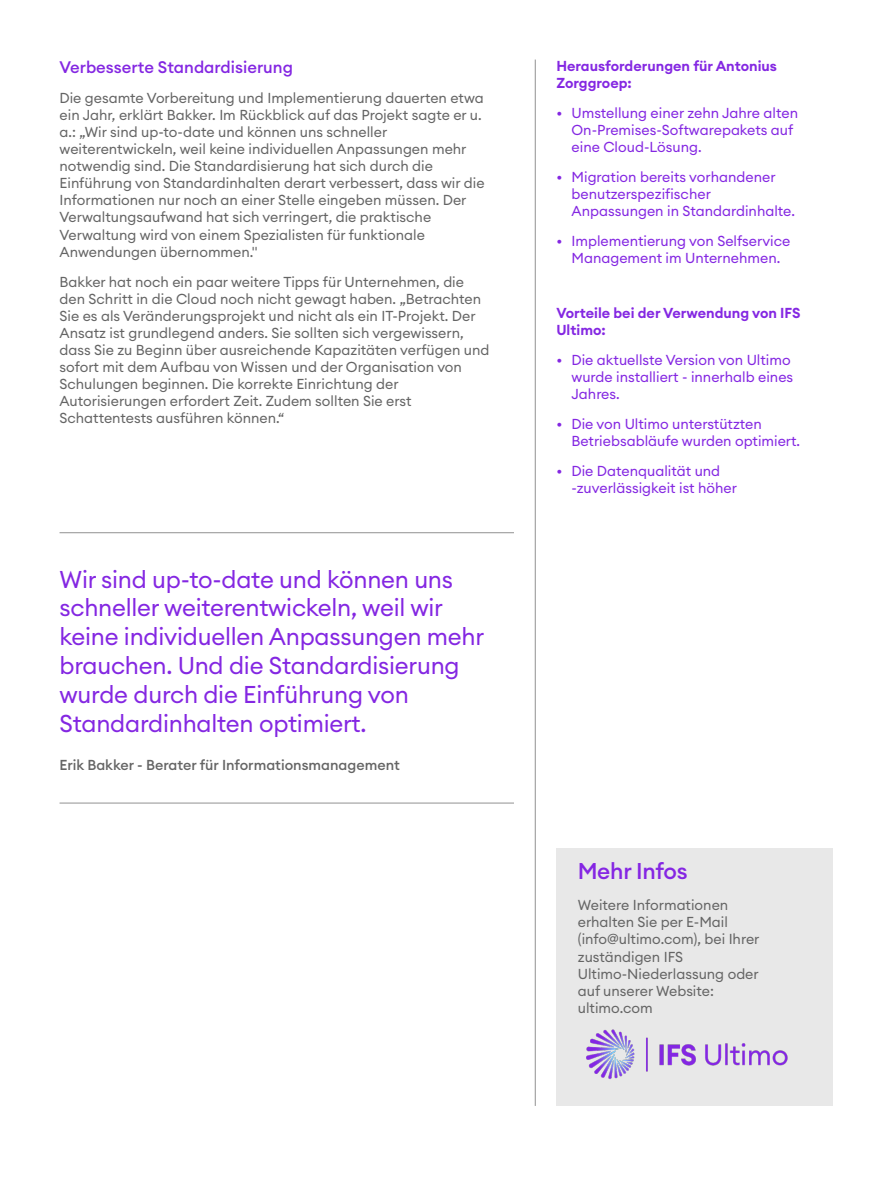
<style>
.page{position:relative;width:893px;height:1191px;background:#fff}
.page>*{position:absolute;margin:0;border:0;box-sizing:border-box;transform-origin:0 0}
.t1{font:24px/28.8px "Euclid Circular A";letter-spacing:-.01em;color:#8427e2}
.t2{font:500 22.5px "Euclid Circular A";letter-spacing:-.015em;color:#8526e3}
.t3{font:500 16.5px "Euclid Circular A";color:#8427e2}
.t4{font:14.25px/17.1px "Euclid Circular A";color:#656565}
.t5{font:14.25px/17.1px "Euclid Circular A";color:#8427e2}
.t6{font:600 14.25px/17.1px "Euclid Circular A";color:#8427e2}
.t7{font:500 14.25px "Euclid Circular A";color:#656565}
</style>
<div class="page">
<hr style="left:535px;top:60px;width:1px;height:1046px;background:#919191">
<hr style="left:60px;top:532px;width:454px;height:1px;background:#919191">
<hr style="left:60px;top:803px;width:454px;height:1px;background:#919191">
<div style="left:556px;top:848px;width:277px;height:258px;background:#e8e8e8"></div>
<img style="left:586px;top:1029px;width:202px;height:50px">
<p class="t3" style="left:60px;top:56px;width:235px">Verbesserte Standardisierung</p>
<p class="t4" style="left:60px;top:89px;width:427px">Die gesamte Vorbereitung und Implementierung dauerten etwa ein Jahr, erklärt Bakker. Im Rückblick auf das Projekt sagte er u. a.: „Wir sind up-to-date und können uns schneller weiterentwickeln, weil keine individuellen Anpassungen mehr notwendig sind. Die Standardisierung hat sich durch die Einführung von Standardinhalten derart verbessert, dass wir die Informationen nur noch an einer Stelle eingeben müssen. Der Verwaltungsaufwand hat sich verringert, die praktische Verwaltung wird von einem Spezialisten für funktionale Anwendungen übernommen."</p>
<p class="t4" style="left:60px;top:273px;width:431px">Bakker hat noch ein paar weitere Tipps für Unternehmen, die den Schritt in die Cloud noch nicht gewagt haben. „Betrachten Sie es als Veränderungsprojekt und nicht als ein IT-Projekt. Der Ansatz ist grundlegend anders. Sie sollten sich vergewissern, dass Sie zu Beginn über ausreichende Kapazitäten verfügen und sofort mit dem Aufbau von Wissen und der Organisation von Schulungen beginnen. Die korrekte Einrichtung der Autorisierungen erfordert Zeit. Zudem sollten Sie erst Schattentests ausführen können.“</p>
<h1 class="t1" style="left:60px;top:564px;width:426px">Wir sind up-to-date und können uns schneller weiterentwickeln, weil wir keine individuellen Anpassungen mehr brauchen. Und die Standardisierung wurde durch die Einführung von Standardinhalten optimiert.</h1>
<p class="t7" style="left:60px;top:755px;width:342px">Erik Bakker - Berater für Informationsmanagement</p>
<p class="t6" style="left:556px;top:58px;width:222px">Herausforderungen für Antonius<br>Zorggroep:</p>
<p class="t5" style="left:571px;top:104px;width:228px;text-indent:-15px">• Umstellung einer zehn Jahre alten<br>On-Premises-Softwarepakets auf eine Cloud-Lösung.</p>
<p class="t5" style="left:571px;top:168px;width:225px;text-indent:-15px">• Migration bereits vorhandener benutzerspezifischer<br>Anpassungen in Standardinhalte.</p>
<p class="t5" style="left:556px;top:232px;width:235px;text-align:center">• Implementierung von Selfservice<br>Management im Unternehmen.</p>
<p class="t6" style="left:556px;top:304px;width:246px">Vorteile bei der Verwendung von IFS<br>Ultimo:</p>
<p class="t5" style="left:571px;top:351px;width:223px;text-indent:-15px">• Die aktuellste Version von Ultimo wurde installiert - innerhalb eines<br>Jahres.</p>
<p class="t5" style="left:571px;top:415px;width:230px;text-indent:-15px">• Die von Ultimo unterstützten<br>Betriebsabläufe wurden optimiert.</p>
<p class="t5" style="left:571px;top:462px;width:167px;text-indent:-15px">• Die Datenqualität und -zuverlässigkeit ist höher</p>
<h2 class="t2" style="left:578px;top:857px;width:111px">Mehr Infos</h2>
<p class="t4" style="left:578px;top:896px;width:183px">Weitere Informationen erhalten Sie per E-Mail (info@ultimo.com), bei Ihrer zuständigen IFS<br>Ultimo-Niederlassung oder auf unserer Website: ultimo.com</p>
</div>
